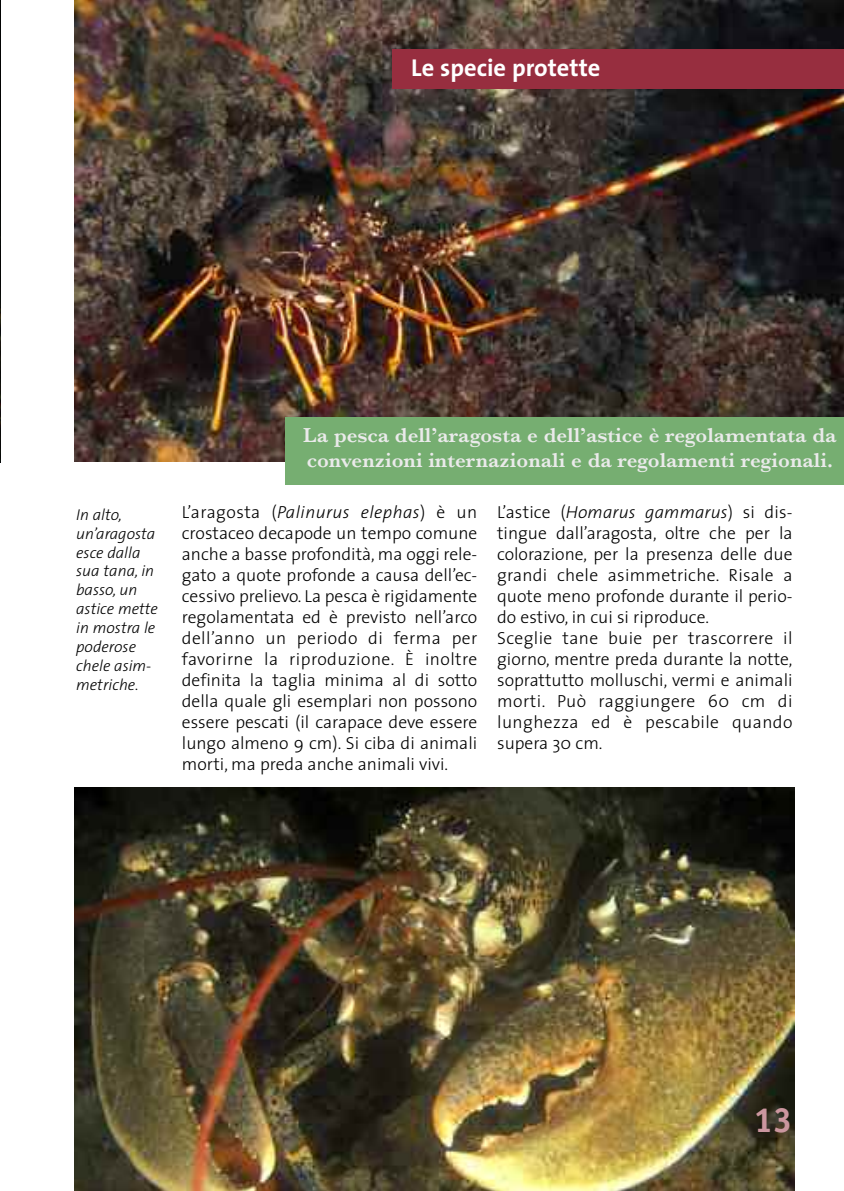
<style>
.page{position:relative;width:844px;height:1191px;background:#fff}
.page>*{position:absolute;margin:0;border:0;box-sizing:border-box;transform-origin:0 0}
.t1{font:700 35px "Officina Sans";color:#cb969f}
.t2{font:700 24.5px "The Sans";color:#fff}
.t3{font:600 21px/25.2px "Baskerville";color:#eaeaea}
.t4{font:300 17.5px/21px "The Sans";color:#000;text-align:justify}
.t5{font:italic 300 15.75px/18.9px "The Sans";color:#000}
.s1{font-style:italic}
</style>
<div class="page">
<img style="left:74px;top:788px;width:720px;height:403px">
<img style="left:74px;top:0;width:769px;height:461px">
<img style="left:0;top:0;width:1px;height:462px">
<div style="left:393px;top:50px;width:450px;height:39px;background:#972e3f"></div>
<div style="left:286px;top:417px;width:557px;height:67px;background:#76ae71"></div>
<h2 class="t2" style="left:411px;top:58px;width:191px">Le specie protette</h2>
<p class="t5" style="left:76px;top:506px;width:83px">In alto, un’aragosta esce dalla sua tana, in basso, un astice mette in mostra le poderose chele asim&shy;metriche.</p>
<p class="t3" style="left:303px;top:421px;width:534px">La pesca dell’aragosta e dell’astice è regolamentata da convenzioni internazionali e da regolamenti regionali.</p>
<p class="t4" style="left:182px;top:503px;width:297px">L’aragosta (<span class="s1">Palinurus elephas</span>) è un crostaceo decapode un tempo comune anche a basse profondità, ma oggi rele&shy;gato a quote profonde a causa dell’ec&shy;cessivo prelievo. La pesca è rigidamente regolamentata ed è previsto nell’arco dell’anno un periodo di ferma per favorirne la riproduzione. È inoltre definita la taglia minima al di sotto della quale gli esemplari non possono essere pescati (il carapace deve essere lungo almeno 9 cm). Si ciba di animali morti, ma preda anche animali vivi.</p>
<p class="t4" style="left:497px;top:503px;width:297px;text-align:left">L’astice (<span class="s1">Homarus gammarus</span>) si dis&shy;tingue dall’aragosta, oltre che per la colorazione, per la presenza delle due grandi chele asimmetriche. Risale a quote meno profonde durante il perio&shy;do estivo, in cui si riproduce.<br>Sceglie tane buie per trascorrere il giorno, mentre preda durante la notte, soprattutto molluschi, vermi e animali morti. Può raggiungere 60 cm di lunghezza ed è pescabile quando supera 30 cm.</p>
<h1 class="t1" style="left:753px;top:1107px;width:40px">13</h1>
</div>
